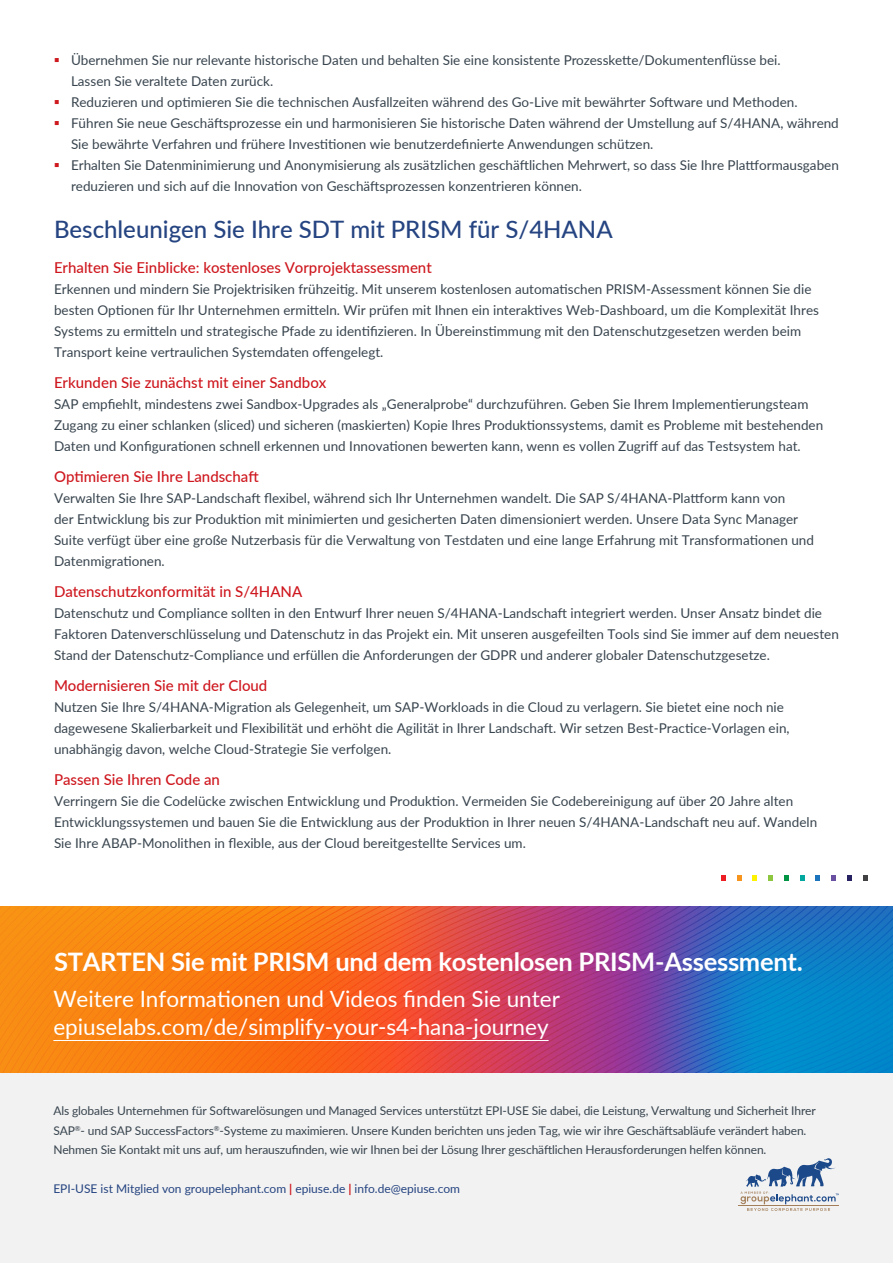
<style>
.page{position:relative;width:893px;height:1263px;background:#fff}
.page>*{position:absolute;margin:0;border:0;box-sizing:border-box;transform-origin:0 0}
.t1{font:700 25.5px "Lato";letter-spacing:-.01em;color:#fff}
.t2{font:500 24px "Lato";color:#254481}
.t3{font:22.5px/28.5px "Lato";color:#fff}
.t4{font:500 15px "Lato";color:#ce171e}
.t5{font:13.5px/21px "Lato";color:#38444e}
.t6{font:12px/19.5px "Lato";letter-spacing:-.01em;color:#38444e}
.t7{font:12px "Lato";color:#254481}
.s1{font-weight:700;color:#ce171e}
</style>
<div class="page">
<svg style="left:721px;top:906px;width:172px;height:167px;background:#0d7ec6"></svg>
<svg style="left:0;top:906px;width:721px;height:167px;background:#d56040"></svg>
<svg style="left:721px;top:876px;width:5px;height:5px"></svg>
<svg style="left:737px;top:876px;width:4px;height:5px"></svg>
<svg style="left:752px;top:876px;width:5px;height:5px"></svg>
<svg style="left:768px;top:876px;width:5px;height:5px"></svg>
<svg style="left:784px;top:876px;width:5px;height:5px"></svg>
<svg style="left:800px;top:876px;width:5px;height:5px"></svg>
<svg style="left:815px;top:876px;width:5px;height:5px"></svg>
<svg style="left:831px;top:876px;width:5px;height:5px"></svg>
<svg style="left:847px;top:876px;width:5px;height:5px"></svg>
<svg style="left:863px;top:876px;width:5px;height:5px"></svg>
<div style="left:0;top:1073px;width:893px;height:190px;background:#f2f2f2"></div>
<hr style="left:738px;top:1206px;width:101px;height:1px;background:#a37f59">
<svg style="left:740px;top:1158px;width:99px;height:53px"></svg>
<hr style="left:53px;top:1040px;width:496px;height:1px;background:#fff">
<p class="t5" style="left:71px;top:49px;width:769px">Übernehmen Sie nur relevante historische Daten und behalten Sie eine konsistente Prozesskette/Dokumentenflüsse bei.<br>Lassen Sie veraltete Daten zurück.<br>Reduzieren und optimieren Sie die technischen Ausfallzeiten während des Go-Live mit bewährter Software und Methoden.<br>Führen Sie neue Geschäftsprozesse ein und harmonisieren Sie historische Daten während der Umstellung auf S/4HANA, während Sie bewährte Verfahren und frühere Investitionen wie benutzerdefinierte Anwendungen schützen.<br>Erhalten Sie Datenminimierung und Anonymisierung als zusätzlichen geschäftlichen Mehrwert, so dass Sie Ihre Plattformausgaben reduzieren und sich auf die Innovation von Geschäftsprozessen konzentrieren können.</p>
<h2 class="t2" style="left:54px;top:212px;width:560px">Beschleunigen Sie Ihre SDT mit PRISM für S/4HANA</h2>
<p class="t4" style="left:54px;top:257px;width:379px">Erhalten Sie Einblicke: kostenloses Vorprojektassessment</p>
<p class="t5" style="left:54px;top:278px;width:766px">Erkennen und mindern Sie Projektrisiken frühzeitig. Mit unserem kostenlosen automatischen PRISM-Assessment können Sie die besten Optionen für Ihr Unternehmen ermitteln. Wir prüfen mit Ihnen ein interaktives Web-Dashboard, um die Komplexität Ihres Systems zu ermitteln und strategische Pfade zu identifizieren. In Übereinstimmung mit den Datenschutzgesetzen werden beim Transport keine vertraulichen Systemdaten offengelegt.</p>
<p class="t4" style="left:54px;top:372px;width:274px">Erkunden Sie zunächst mit einer Sandbox</p>
<p class="t5" style="left:54px;top:393px;width:771px">SAP empfiehlt, mindestens zwei Sandbox-Upgrades als „Generalprobe“ durchzuführen. Geben Sie Ihrem Implementierungsteam<br>Zugang zu einer schlanken (sliced) und sicheren (maskierten) Kopie Ihres Produktionssystems, damit es Probleme mit bestehenden<br>Daten und Konfigurationen schnell erkennen und Innovationen bewerten kann, wenn es vollen Zugriff auf das Testsystem hat.</p>
<p class="t4" style="left:54px;top:466px;width:206px">Optimieren Sie Ihre Landschaft</p>
<p class="t5" style="left:54px;top:487px;width:761px">Verwalten Sie Ihre SAP-Landschaft flexibel, während sich Ihr Unternehmen wandelt. Die SAP S/4HANA-Plattform kann von<br>der Entwicklung bis zur Produktion mit minimierten und gesicherten Daten dimensioniert werden. Unsere Data Sync Manager Suite verfügt über eine große Nutzerbasis für die Verwaltung von Testdaten und eine lange Erfahrung mit Transformationen und Datenmigrationen.</p>
<p class="t4" style="left:54px;top:581px;width:250px">Datenschutzkonformität in S/4HANA</p>
<p class="t5" style="left:54px;top:602px;width:786px">Datenschutz und Compliance sollten in den Entwurf Ihrer neuen S/4HANA-Landschaft integriert werden. Unser Ansatz bindet die<br>Faktoren Datenverschlüsselung und Datenschutz in das Projekt ein. Mit unseren ausgefeilten Tools sind Sie immer auf dem neuesten<br>Stand der Datenschutz-Compliance und erfüllen die Anforderungen der GDPR und anderer globaler Datenschutzgesetze.</p>
<p class="t4" style="left:54px;top:675px;width:215px">Modernisieren Sie mit der Cloud</p>
<p class="t5" style="left:54px;top:696px;width:737px">Nutzen Sie Ihre S/4HANA-Migration als Gelegenheit, um SAP-Workloads in die Cloud zu verlagern. Sie bietet eine noch nie dagewesene Skalierbarkeit und Flexibilität und erhöht die Agilität in Ihrer Landschaft. Wir setzen Best-Practice-Vorlagen ein, unabhängig davon, welche Cloud-Strategie Sie verfolgen.</p>
<p class="t4" style="left:54px;top:769px;width:167px">Passen Sie Ihren Code an</p>
<p class="t5" style="left:54px;top:790px;width:765px">Verringern Sie die Codelücke zwischen Entwicklung und Produktion. Vermeiden Sie Codebereinigung auf über 20 Jahre alten<br>Entwicklungssystemen und bauen Sie die Entwicklung aus der Produktion in Ihrer neuen S/4HANA-Landschaft neu auf. Wandeln<br>Sie Ihre ABAP-Monolithen in flexible, aus der Cloud bereitgestellte Services um.</p>
<h1 class="t1" style="left:54px;top:943px;width:750px">STARTEN Sie mit PRISM und dem kostenlosen PRISM-Assessment.</h1>
<h3 class="t3" style="left:53px;top:983px;width:508px">Weitere Informationen und Videos finden Sie unter epiuselabs.com/de/simplify-your-s4-hana-journey</h3>
<p class="t6" style="left:53px;top:1101px;width:764px">Als globales Unternehmen für Softwarelösungen und Managed Services unterstützt EPI-USE Sie dabei, die Leistung, Verwaltung und Sicherheit Ihrer<br>SAP<sup>®</sup>- und SAP SuccessFactors<sup>®</sup>-Systeme zu maximieren. Unsere Kunden berichten uns jeden Tag, wie wir ihre Geschäftsabläufe verändert haben.<br>Nehmen Sie Kontakt mit uns auf, um herauszufinden, wie wir Ihnen bei der Lösung Ihrer geschäftlichen Herausforderungen helfen können.</p>
<p class="t7" style="left:53px;top:1180px;width:408px">EPI-USE ist Mitglied von groupelephant.com <span class="s1">|</span> epiuse.de <span class="s1">|</span> info.de@epiuse.com</p>
</div>
